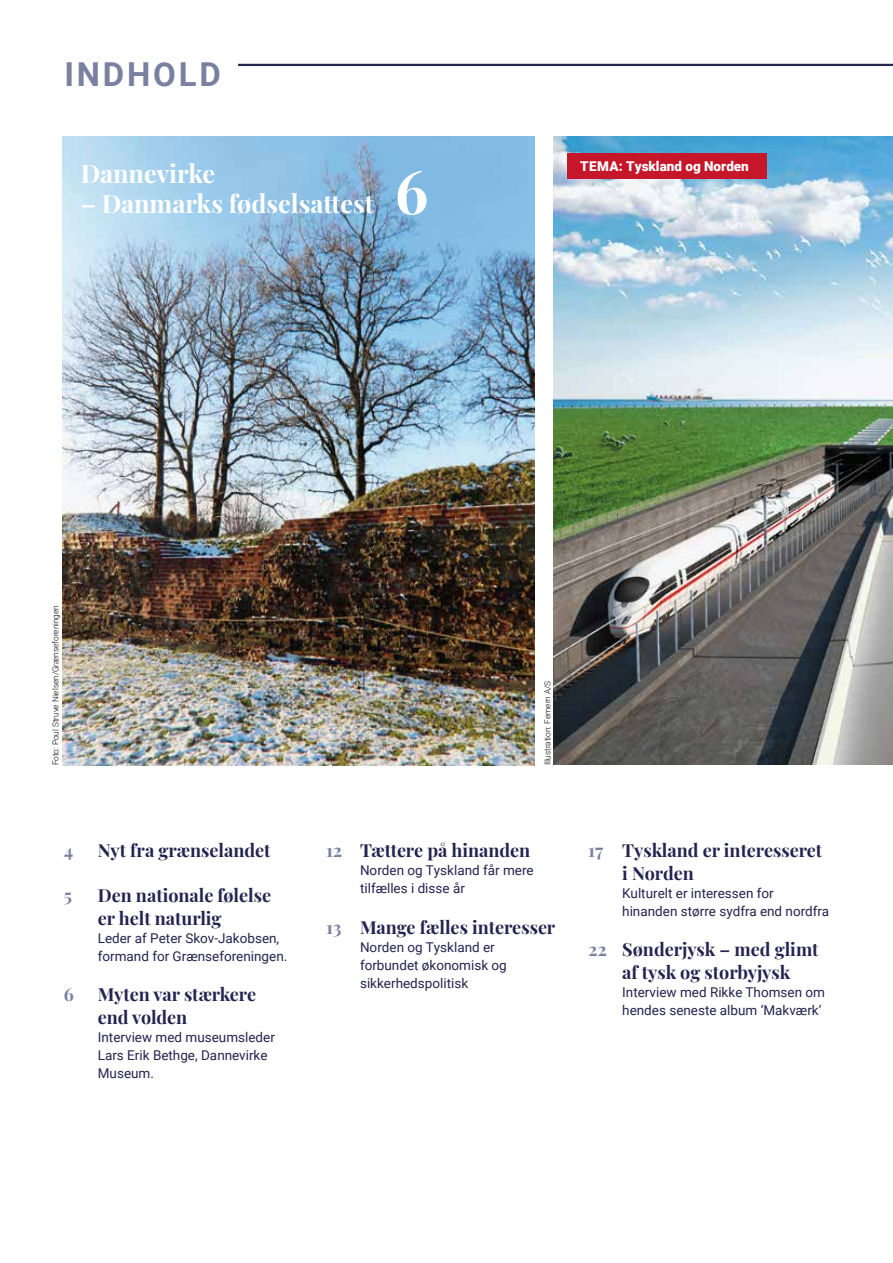
<style>
.page{position:relative;width:893px;height:1263px;background:#fff}
.page>*{position:absolute;margin:0;border:0;box-sizing:border-box;transform-origin:0 0}
.t1{font:700 60px "Playfair Display";color:#fff}
.t2{font:700 33px "Roboto";letter-spacing:.085em;color:#7a81a0}
.t3{font:700 25.2px "Playfair Display";color:#fff}
.t4{font:700 18px/22.5px "Playfair Display";color:#23244f}
.t5{font:700 18px "Playfair Display";color:#7a81a0}
.t6{font:13.5px/18px "Roboto";color:#23244f}
.t7{font:900 13.5px "Roboto";color:#fff}
.t8{font:300 8.25px "Roboto";color:#000}
.s1{color:#7a81a0}
</style>
<div class="page">
<img style="left:554px;top:136px;width:339px;height:628px">
<hr style="left:238px;top:64px;width:655px;height:2px;background:#23244f">
<img style="left:63px;top:136px;width:471px;height:629px">
<div style="left:567px;top:153px;width:200px;height:26px;background:#c61629"></div>
<h2 class="t2" style="left:64px;top:51px;width:158px">INDHOLD</h2>
<h3 class="t3" style="left:81px;top:153px;width:136px">Dannevirke</h3>
<h3 class="t3" style="left:81px;top:184px;width:294px">– Danmarks fødselsattest</h3>
<h1 class="t1" style="left:395px;top:144px;width:35px">6</h1>
<p class="t7" style="left:580px;top:157px;width:170px">TEMA: Tyskland og Norden</p>
<p class="t8" style="left:50px;top:765px;width:162px;rotate:-90deg">Foto: Poul Struve Nielsen/Grænseforeningen</p>
<h3 class="t5" style="left:64px;top:836px;width:11px">4</h3>
<h3 class="t4" style="left:98px;top:838px;width:174px">Nyt fra grænselandet</h3>
<h3 class="t5" style="left:64px;top:881px;width:10px">5</h3>
<h3 class="t4" style="left:98px;top:883px;width:175px">Den nationale følelse er helt naturlig</h3>
<p class="t6" style="left:98px;top:928px;width:191px">Leder af Peter Skov-Jakobsen, formand for Grænseforeningen.</p>
<h3 class="t5" style="left:64px;top:980px;width:12px">6</h3>
<h3 class="t4" style="left:98px;top:982px;width:160px">Myten var stærkere end volden</h3>
<p class="t6" style="left:98px;top:1027px;width:179px">Interview med museumsleder<br>Lars Erik Bethge, Dannevirke<br>Museum.</p>
<p class="t8" style="left:542px;top:765px;width:86px;rotate:-90deg">Illustration: Femern A/S</p>
<h3 class="t4" style="left:326px;top:838px;width:206px"><span class="s1">12</span> Tættere på hinanden</h3>
<p class="t6" style="left:360px;top:861px;width:175px">Norden og Tyskland får mere tilfælles i disse år</p>
<h3 class="t4" style="left:326px;top:914px;width:231px"><span class="s1">13</span> Mange fælles interesser</h3>
<p class="t6" style="left:360px;top:937px;width:148px">Norden og Tyskland er forbundet økonomisk og sikkerhedspolitisk</p>
<h3 class="t4" style="left:622px;top:838px;width:202px;text-indent:-34px"><span class="s1">17</span> Tyskland er interesseret i Norden</h3>
<p class="t6" style="left:622px;top:883px;width:208px">Kulturelt er interessen for hinanden større sydfra end nordfra</p>
<h3 class="t4" style="left:588px;top:937px;width:232px;text-align:center"><span class="s1">22</span> Sønderjysk – med glimt af tysk og storbyjysk</h3>
<p class="t6" style="left:622px;top:982px;width:204px">Interview med Rikke Thomsen om hendes seneste album ‘Makværk’</p>
</div>
